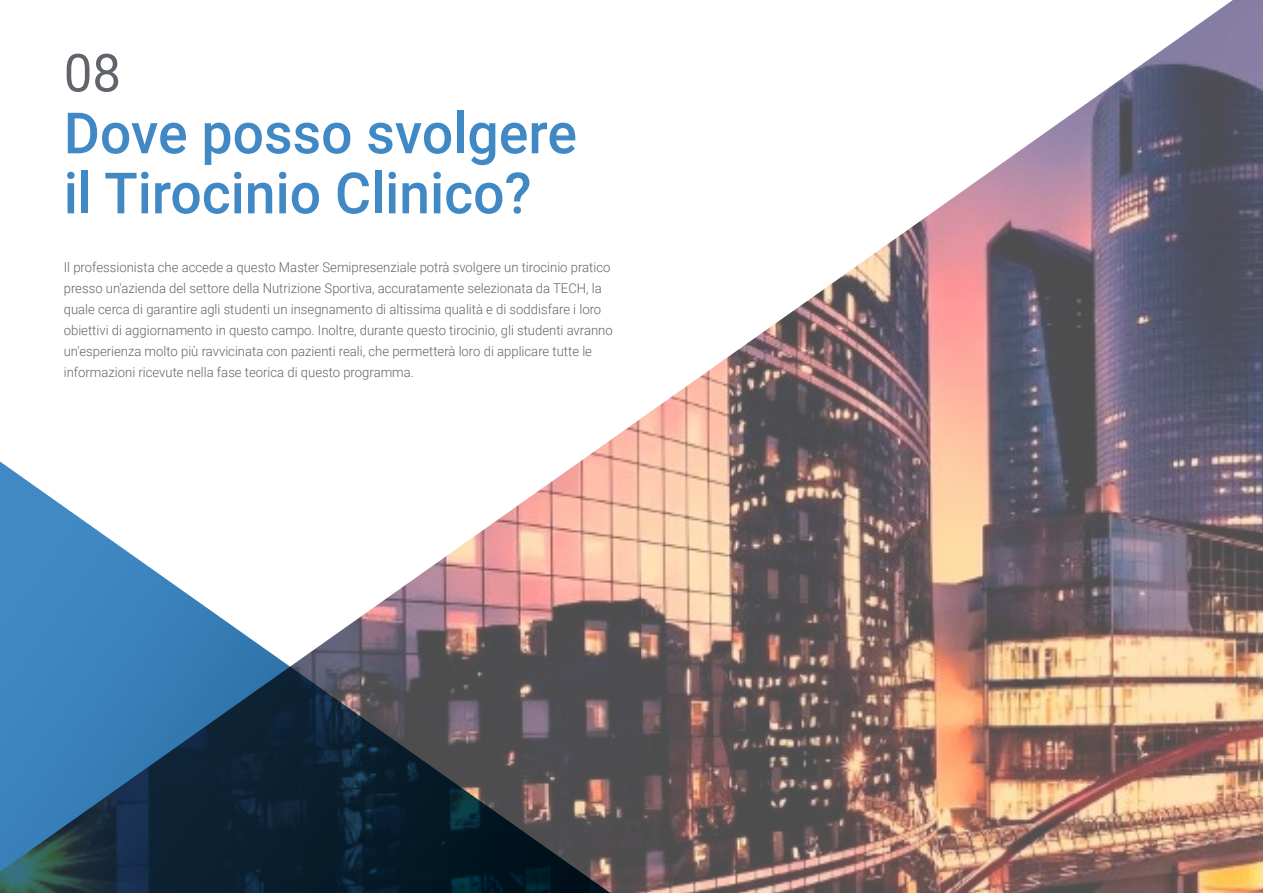
<style>
.page{position:relative;width:1263px;height:893px;background:#fff}
.page>*{position:absolute;margin:0;border:0;box-sizing:border-box;transform-origin:0 0}
.t1{font:500 57px/60px "Roboto";color:#4089c5}
.t2{font:52.5px "Roboto";color:#61646a}
.t3{font:300 13.5px/21px "Roboto";color:#61646a}
</style>
<div class="page">
<img style="left:602px;top:0;width:661px;height:893px">
<svg style="left:0;top:446px;width:640px;height:447px"></svg>
<h2 class="t2" style="left:64px;top:36px;width:59px">08</h2>
<h1 class="t1" style="left:64px;top:101px;width:515px">Dove posso svolgere il Tirocinio Clinico?</h1>
<p class="t3" style="left:64px;top:256px;width:550px">Il professionista che accede a questo Master Semipresenziale potrà svolgere un tirocinio pratico presso un'azienda del settore della Nutrizione Sportiva, accuratamente selezionata da TECH, la quale cerca di garantire agli studenti un insegnamento di altissima qualità e di soddisfare i loro obiettivi di aggiornamento in questo campo. Inoltre, durante questo tirocinio, gli studenti avranno un'esperienza molto più ravvicinata con pazienti reali, che permetterà loro di applicare tutte le informazioni ricevute nella fase teorica di questo programma.</p>
</div>
